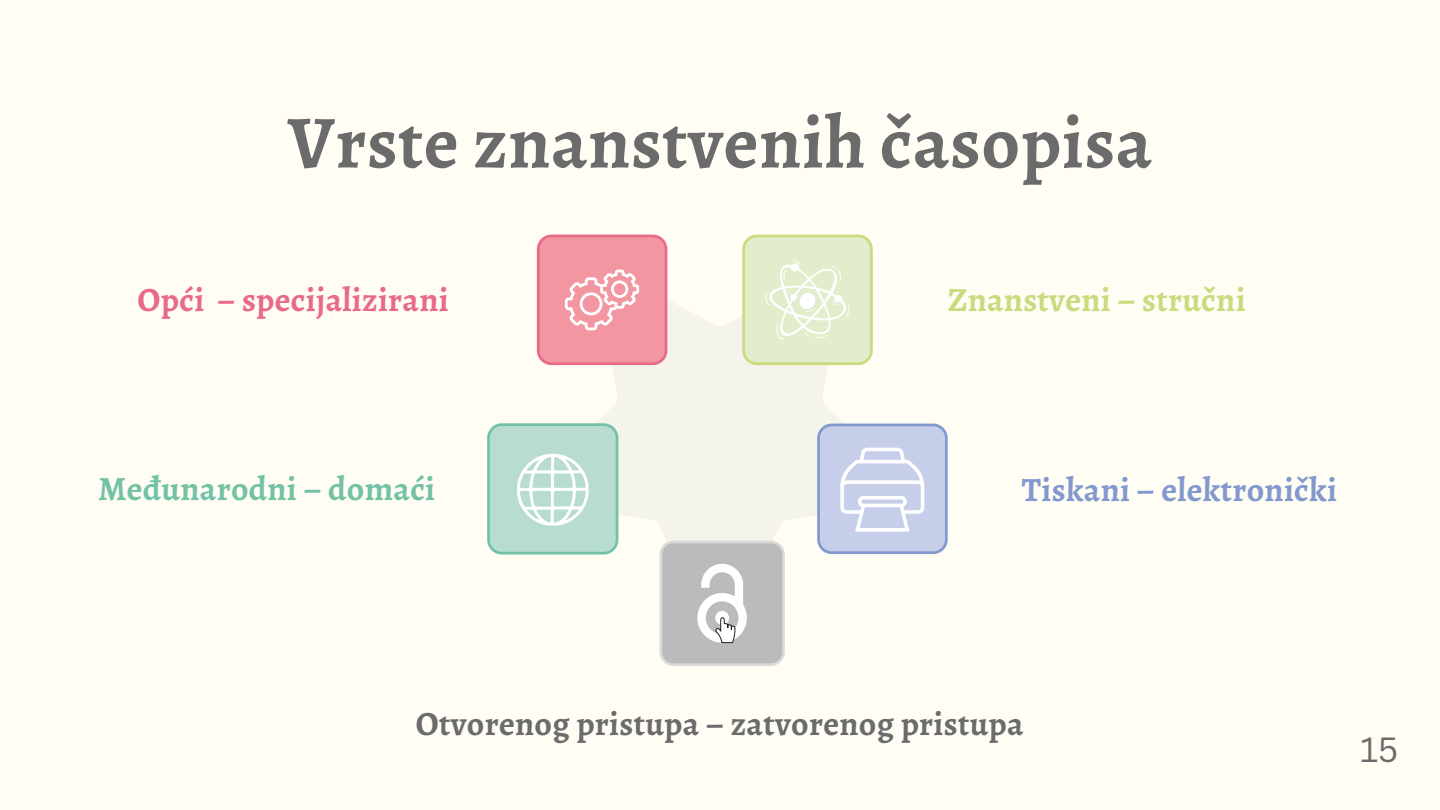
<style>
.page{position:relative;width:1440px;height:810px;background:#fffdf4}
.page>*{position:absolute;margin:0;border:0;box-sizing:border-box;transform-origin:0 0}
.t1{font:700 75px "Alegreya";letter-spacing:.01em;color:#6b6b6b}
.t2{font:700 34px "Alegreya";letter-spacing:.01em;color:#6b6b6b}
.t3{font:700 34px "Alegreya";letter-spacing:.01em;color:#e86a8a}
.t4{font:700 34px "Alegreya";letter-spacing:.01em;color:#8399ce}
.t5{font:700 34px "Alegreya";letter-spacing:.01em;color:#cadb7f}
.t6{font:700 34px "Alegreya";letter-spacing:.01em;color:#73c2a6}
.t7{font:34px "Canva Sans";color:#6b6b6b}
</style>
<div class="page">
<svg style="left:536px;top:266px;width:380px;height:374px"></svg>
<svg style="left:537px;top:235px;width:130px;height:130px;background:#f29ba7"></svg>
<svg style="left:660px;top:541px;width:125px;height:125px;background:#c5c5c5"></svg>
<svg style="left:817px;top:424px;width:131px;height:130px;background:#c8cfea"></svg>
<svg style="left:742px;top:235px;width:131px;height:130px;background:#e2edca"></svg>
<svg style="left:487px;top:423px;width:131px;height:132px;background:#bbded2"></svg>
<h1 class="t1" style="left:288px;top:91px;width:866px">Vrste znanstvenih časopisa</h1>
<p class="t3" style="left:138px;top:276px;width:313px">Opći – specijalizirani</p>
<p class="t5" style="left:948px;top:276px;width:299px">Znanstveni – stručni</p>
<p class="t6" style="left:98px;top:465px;width:339px">Međunarodni – domaći</p>
<p class="t4" style="left:1022px;top:466px;width:317px">Tiskani – elektronički</p>
<p class="t2" style="left:416px;top:701px;width:609px">Otvorenog pristupa – zatvorenog pristupa</p>
<p class="t7" style="left:1360px;top:725px;width:40px">15</p>
</div>
